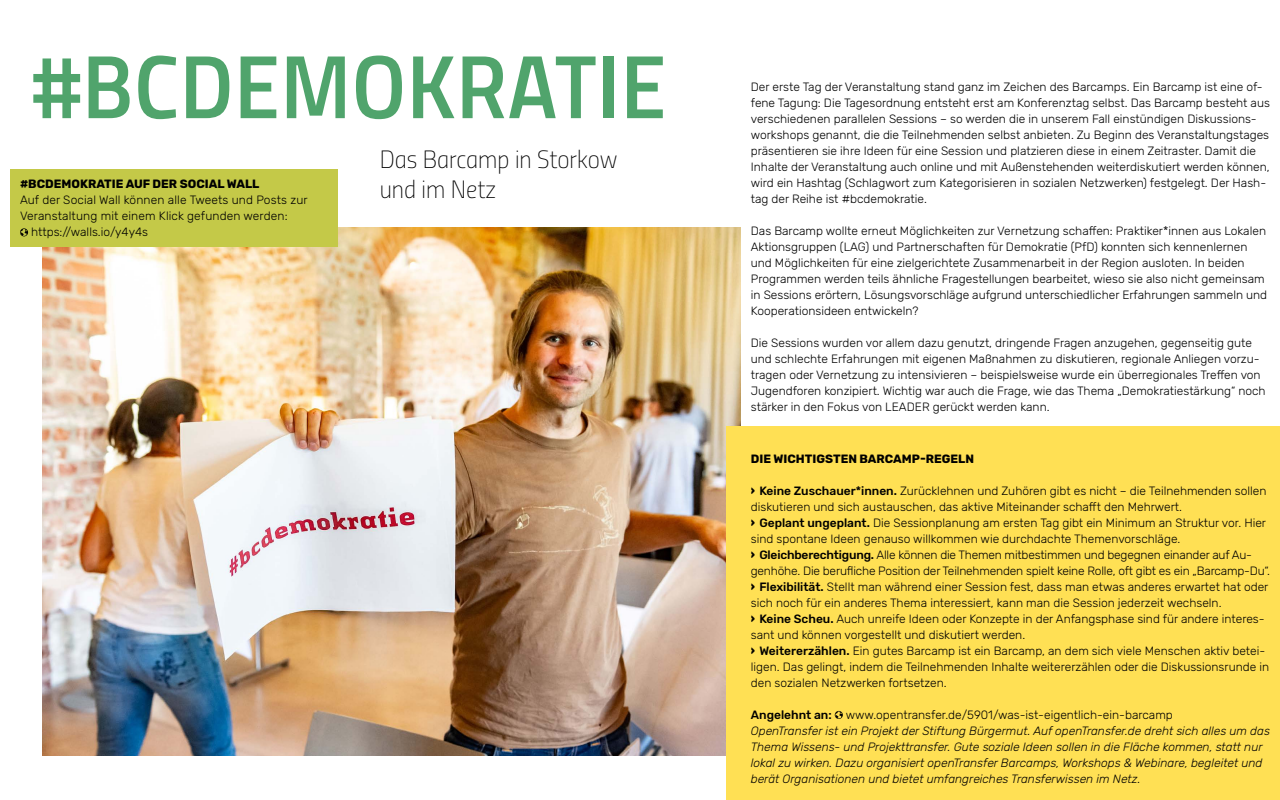
<style>
.page{position:relative;width:1280px;height:800px;background:#fff}
.page>*{position:absolute;margin:0;border:0;box-sizing:border-box;transform-origin:0 0}
.t1{font:90px "Titillium Semibold Upright";letter-spacing:.01em;color:#50a46c}
.t2{font:25px/30px "Titillium Thin Upright";color:#000}
.t3{font:300 12px/16px "Rubik";color:#000}
.t4{font:italic 300 12px/16px "Rubik";color:#000}
.t5{font:700 12px "Rubik";color:#000}
.s1{font-weight:500}
.s2{font-weight:500;font-style:normal}
.s3{font-style:normal}
</style>
<div class="page">
<img style="left:43px;top:227px;width:698px;height:529px">
<div style="left:10px;top:170px;width:328px;height:77px;background:#c4c948"></div>
<svg style="left:20px;top:228px;width:8px;height:8px"></svg>
<div style="left:727px;top:427px;width:553px;height:373px;background:#ffe054"></div>
<svg style="left:835px;top:711px;width:8px;height:8px"></svg>
<h1 class="t1" style="left:32px;top:18px;width:636px">#BCDEMOKRATIE</h1>
<h2 class="t2" style="left:380px;top:143px;width:239px">Das Barcamp in Storkow und im Netz</h2>
<p class="t5" style="left:20px;top:177px;width:241px">#BCDEMOKRATIE AUF DER SOCIAL WALL</p>
<p class="t3" style="left:20px;top:193px;width:289px">Auf der Social Wall können alle Tweets und Posts zur</p>
<p class="t3" style="left:20px;top:209px;width:269px">Veranstaltung mit einem Klick gefunden werden:</p>
<p class="t3" style="left:31px;top:225px;width:118px">https://walls.io/y4y4s</p>
<p class="t3" style="left:751px;top:79px;width:521px">Der erste Tag der Veranstaltung stand ganz im Zeichen des Barcamps. Ein Barcamp ist eine of&shy;fene Tagung: Die Tagesordnung entsteht erst am Konferenztag selbst. Das Barcamp besteht aus verschiedenen parallelen Sessions – so werden die in unserem Fall einstündigen Diskussions&shy;workshops genannt, die die Teilnehmenden selbst anbieten. Zu Beginn des Veranstaltungstages präsentieren sie ihre Ideen für eine Session und platzieren diese in einem Zeitraster. Damit die Inhalte der Veranstaltung auch online und mit Außenstehenden weiterdiskutiert werden können, wird ein Hashtag (Schlagwort zum Kategorisieren in sozialen Netzwerken) festgelegt. Der Hash&shy;tag der Reihe ist #bcdemokratie.</p>
<p class="t3" style="left:751px;top:223px;width:518px">Das Barcamp wollte erneut Möglichkeiten zur Vernetzung schaffen: Praktiker*innen aus Lokalen Aktionsgruppen (LAG) und Partnerschaften für Demokratie (PfD) konnten sich kennenlernen und Möglichkeiten für eine zielgerichtete Zusammenarbeit in der Region ausloten. In beiden Programmen werden teils ähnliche Fragestellungen bearbeitet, wieso sie also nicht gemeinsam in Sessions erörtern, Lösungsvorschläge aufgrund unterschiedlicher Erfahrungen sammeln und Kooperationsideen entwickeln?</p>
<p class="t3" style="left:751px;top:335px;width:516px">Die Sessions wurden vor allem dazu genutzt, dringende Fragen anzugehen, gegenseitig gute und schlechte Erfahrungen mit eigenen Maßnahmen zu diskutieren, regionale Anliegen vorzu&shy;tragen oder Vernetzung zu intensivieren – beispielsweise wurde ein überregionales Treffen von Jugendforen konzipiert. Wichtig war auch die Frage, wie das Thema „Demokratiestärkung“ noch stärker in den Fokus von LEADER gerückt werden kann.</p>
<p class="t5" style="left:751px;top:452px;width:225px">DIE WICHTIGSTEN BARCAMP-REGELN</p>
<p class="t3" style="left:751px;top:483px;width:517px;text-indent:9px"><span class="s1">Keine Zuschauer*innen.</span> Zurücklehnen und Zuhören gibt es nicht – die Teilnehmenden sollen diskutieren und sich austauschen, das aktive Miteinander schafft den Mehrwert.</p>
<p class="t3" style="left:751px;top:515px;width:517px;text-indent:9px"><span class="s1">Geplant ungeplant.</span> Die Sessionplanung am ersten Tag gibt ein Minimum an Struktur vor. Hier sind spontane Ideen genauso willkommen wie durchdachte Themenvorschläge.</p>
<p class="t3" style="left:759px;top:547px;width:494px"><span class="s1">Gleichberechtigung.</span> Alle können die Themen mitbestimmen und begegnen einander auf Au-</p>
<p class="t3" style="left:751px;top:563px;width:521px">genhöhe. Die berufliche Position der Teilnehmenden spielt keine Rolle, oft gibt es ein „Barcamp-Du“.</p>
<p class="t3" style="left:759px;top:579px;width:511px"><span class="s1">Flexibilität.</span> Stellt man während einer Session fest, dass man etwas anderes erwartet hat oder</p>
<p class="t3" style="left:751px;top:595px;width:472px">sich noch für ein anderes Thema interessiert, kann man die Session jederzeit wechseln.</p>
<p class="t3" style="left:759px;top:611px;width:507px"><span class="s1">Keine Scheu.</span> Auch unreife Ideen oder Konzepte in der Anfangsphase sind für andere interes-</p>
<p class="t3" style="left:751px;top:627px;width:276px">sant und können vorgestellt und diskutiert werden.</p>
<p class="t3" style="left:759px;top:643px;width:507px"><span class="s1">Weitererzählen.</span> Ein gutes Barcamp ist ein Barcamp, an dem sich viele Menschen aktiv betei-</p>
<p class="t3" style="left:751px;top:659px;width:520px">ligen. Das gelingt, indem die Teilnehmenden Inhalte weitererzählen oder die Diskussionsrunde in</p>
<p class="t3" style="left:751px;top:675px;width:197px">den sozialen Netzwerken fortsetzen.</p>
<p class="t4" style="left:751px;top:707px;width:521px"><span class="s2">Angelehnt an:</span> <span class="s3">www.opentransfer.de/5901/was-ist-eigentlich-ein-barcamp<br></span>OpenTransfer ist ein Projekt der Stiftung Bürgermut. Auf openTransfer.de dreht sich alles um das Thema Wissens- und Projekttransfer. Gute soziale Ideen sollen in die Fläche kommen, statt nur lokal zu wirken. Dazu organisiert openTransfer Barcamps, Workshops &amp; Webinare, begleitet und berät Organisationen und bietet umfangreiches Transferwissen im Netz.</p>
</div>
